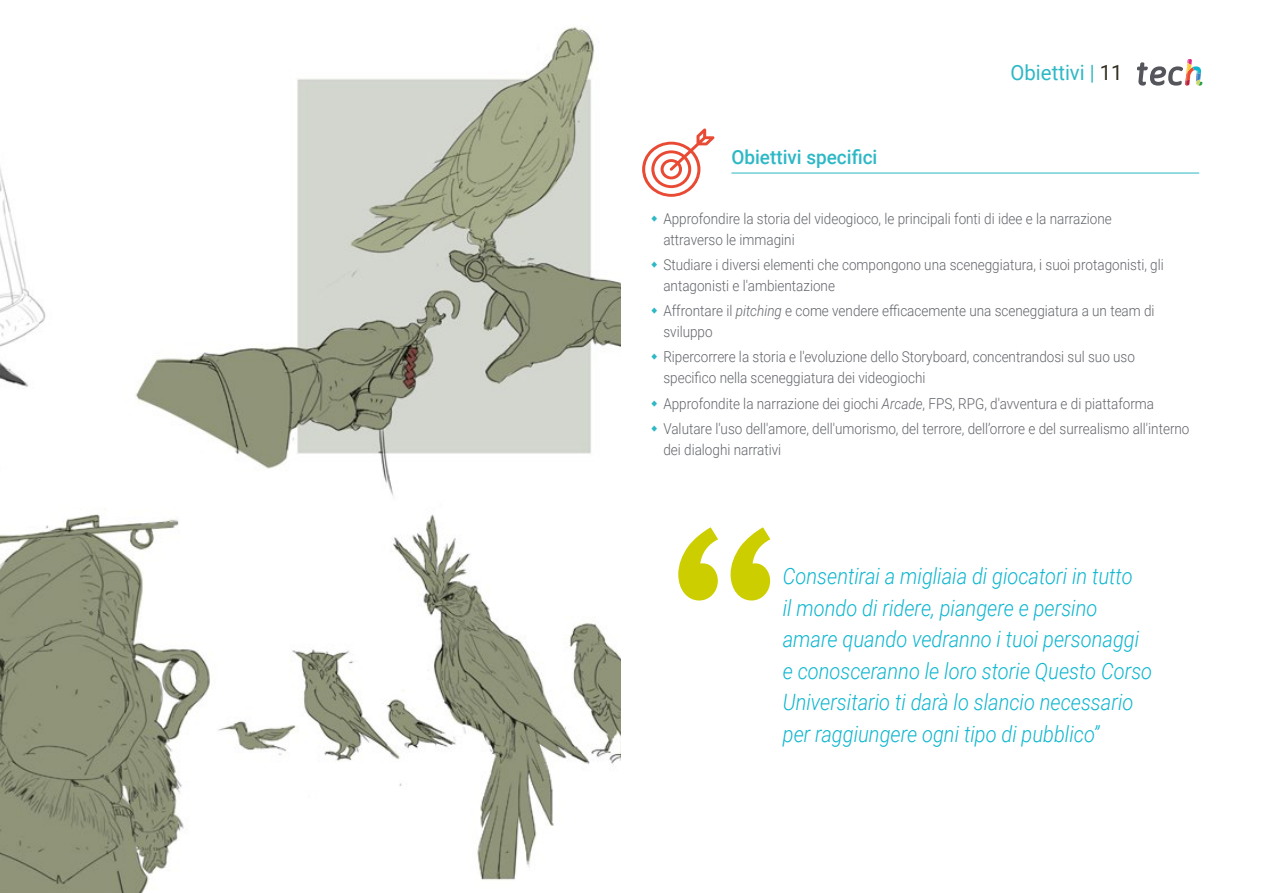
<style>
.page{position:relative;width:1263px;height:893px;background:#fff}
.page>*{position:absolute;margin:0;border:0;box-sizing:border-box;transform-origin:0 0}
.t1{font:italic 300 22.5px/31.5px "Roboto";color:#0fb6cf;scale:.89 1}
.t2{font:21px "Roboto";color:#2db8c5}
.t3{font:500 19.5px "Roboto";color:#2db8c5}
.t4{font:300 15px/21px "Roboto";color:#61646a;scale:.9 1}
.s1{color:#312e20}
.s2{font-style:italic}
</style>
<div class="page">
<hr style="left:731px;top:173px;width:468px;height:1px;background:#2db8c5">
<svg style="left:642px;top:128px;width:72px;height:69px"></svg>
<img style="left:0;top:27px;width:621px;height:866px">
<svg style="left:1137px;top:59px;width:65px;height:27px"></svg>
<svg style="left:678px;top:527px;width:92px;height:73px"></svg>
<h3 class="t3" style="left:731px;top:144px;width:147px">Obiettivi specifici</h3>
<h2 class="t2" style="left:1010px;top:57px;width:114px">Obiettivi | <span class="s1">11</span></h2>
<p class="t4" style="left:663px;top:207px;width:500px">Approfondire la storia del videogioco, le principali fonti di idee e la narrazione attraverso le immagini</p>
<p class="t4" style="left:663px;top:254px;width:557px">Studiare i diversi elementi che compongono una sceneggiatura, i suoi protagonisti, gli antagonisti e l'ambientazione</p>
<p class="t4" style="left:663px;top:300px;width:547px">Affrontare il <span class="s2">pitching</span> e come vendere efficacemente una sceneggiatura a un team di sviluppo</p>
<p class="t4" style="left:663px;top:346px;width:525px">Ripercorrere la storia e l'evoluzione dello Storyboard, concentrandosi sul suo uso specifico nella sceneggiatura dei videogiochi</p>
<p class="t4" style="left:663px;top:390px;width:586px;line-height:25.2px">Approfondite la narrazione dei giochi <span class="s2">Arcade</span>, FPS, RPG, d'avventura e di piattaforma<br>Valutare l'uso dell'amore, dell'umorismo, del terrore, dell’orrore e del surrealismo all'interno</p>
<p class="t4" style="left:663px;top:439px;width:133px">dei dialoghi narrativi</p>
<p class="t1" style="left:783px;top:560px;width:417px">Consentirai a migliaia di giocatori in tutto<br>il mondo di ridere, piangere e persino amare quando vedranno i tuoi personaggi e conosceranno le loro storie Questo Corso Universitario ti darà lo slancio necessario per raggiungere ogni tipo di pubblico”</p>
</div>
